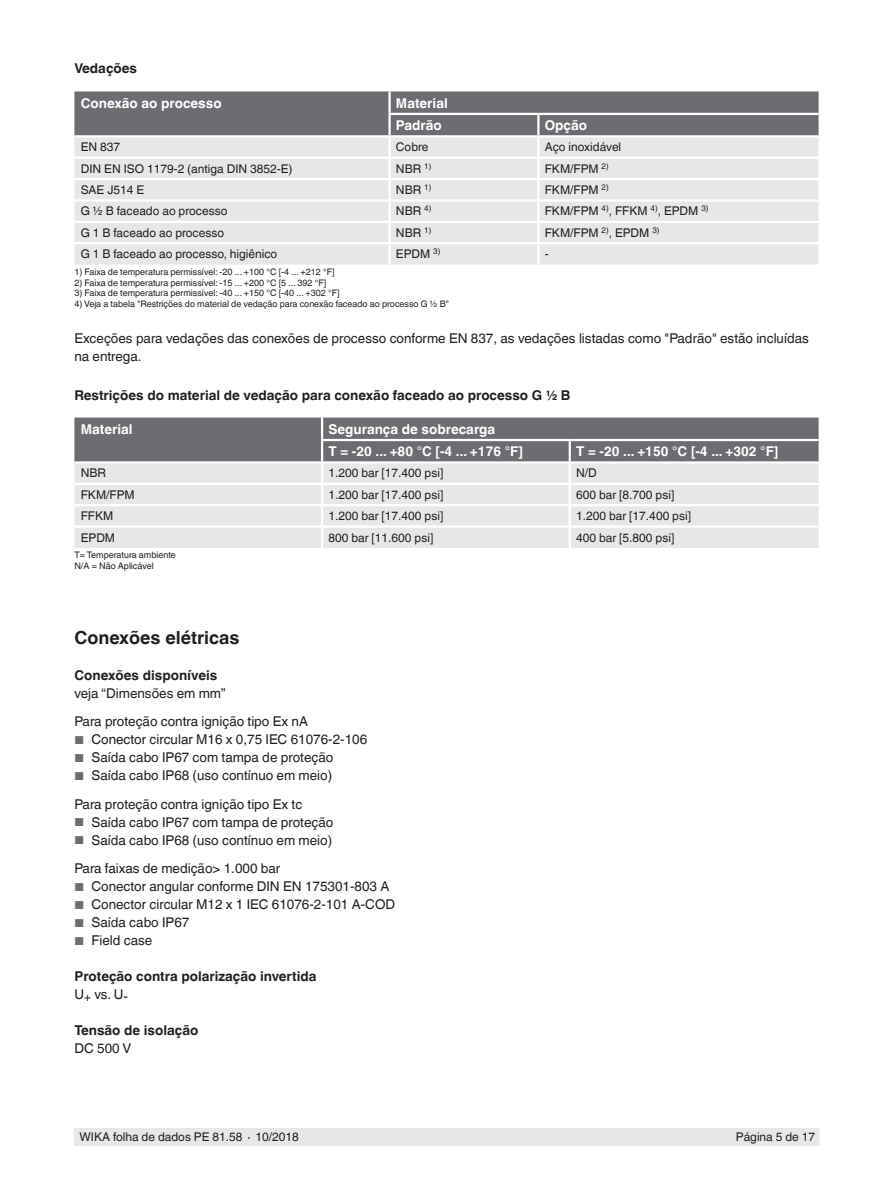
<style>
.page{position:relative;width:893px;height:1188px;background:#fff}
.page>*{position:absolute;margin:0;border:0;box-sizing:border-box;transform-origin:0 0}
.t1{font:700 18px "Helvetica World";color:#231f20}
.t2{font:13.5px/28.5px "Helvetica World";color:#231f20}
.t3{font:700 13.5px/18px "Helvetica World";color:#231f20}
.t4{font:700 13.5px/22.5px "Helvetica World";color:#fff}
.t5{font:12px "Helvetica World";color:#231f20}
.t6{font:9px/10.5px "Helvetica World";color:#231f20}
.s1{font-size:11.55px;color:#6c6d70}
.s2{font-weight:400}
</style>
<div class="page">
<div style="left:75px;top:1128px;width:744px;height:17px;background:#e6e7e9"></div>
<div style="left:74px;top:91px;width:744px;height:44px;background:#6c6d70"></div>
<div style="left:74px;top:137px;width:744px;height:128px;background:#e6e7e9"></div>
<hr style="left:388px;top:91px;width:3px;height:22px;background:#fff">
<hr style="left:388px;top:113px;width:150px;height:2px;background:#fff">
<hr style="left:388px;top:115px;width:3px;height:20px;background:#fff">
<hr style="left:538px;top:113px;width:280px;height:2px;background:#fff">
<hr style="left:537px;top:115px;width:2px;height:20px;background:#fff">
<hr style="left:388px;top:137px;width:3px;height:20px;background:#fff">
<hr style="left:537px;top:137px;width:2px;height:20px;background:#fff">
<hr style="left:74px;top:157px;width:316px;height:2px;background:#fff">
<hr style="left:390px;top:157px;width:148px;height:2px;background:#fff">
<hr style="left:388px;top:159px;width:3px;height:19px;background:#fff">
<hr style="left:538px;top:157px;width:280px;height:2px;background:#fff">
<hr style="left:74px;top:178px;width:316px;height:2px;background:#fff">
<hr style="left:390px;top:178px;width:148px;height:2px;background:#fff">
<hr style="left:388px;top:180px;width:3px;height:19px;background:#fff">
<hr style="left:538px;top:178px;width:280px;height:2px;background:#fff">
<hr style="left:74px;top:199px;width:316px;height:3px;background:#fff">
<hr style="left:390px;top:199px;width:148px;height:3px;background:#fff">
<hr style="left:388px;top:202px;width:3px;height:19px;background:#fff">
<hr style="left:538px;top:199px;width:280px;height:3px;background:#fff">
<hr style="left:74px;top:221px;width:316px;height:2px;background:#fff">
<hr style="left:390px;top:221px;width:148px;height:2px;background:#fff">
<hr style="left:388px;top:223px;width:3px;height:19px;background:#fff">
<hr style="left:538px;top:221px;width:280px;height:2px;background:#fff">
<svg style="left:537px;top:159px;width:2px;height:83px"></svg>
<hr style="left:74px;top:242px;width:316px;height:2px;background:#fff">
<hr style="left:390px;top:242px;width:148px;height:2px;background:#fff">
<hr style="left:388px;top:244px;width:3px;height:21px;background:#fff">
<hr style="left:538px;top:242px;width:280px;height:2px;background:#fff">
<hr style="left:537px;top:244px;width:2px;height:21px;background:#fff">
<div style="left:74px;top:528px;width:745px;height:20px;background:#e6e7e9"></div>
<svg style="left:74px;top:418px;width:745px;height:107px;background:#b8b9bb"></svg>
<hr style="left:321px;top:528px;width:2px;height:20px;background:#fff">
<hr style="left:569px;top:528px;width:2px;height:20px;background:#fff">
<p class="t3" style="left:74px;top:60px;width:64px">Vedações</p>
<p class="t4" style="left:81px;top:92px;width:142px">Conexão ao processo</p>
<p class="t4" style="left:396px;top:92px;width:53px">Material<br>Padrão</p>
<p class="t4" style="left:545px;top:114px;width:44px">Opção</p>
<p class="t5" style="left:81px;top:140px;width:41px">EN 837</p>
<p class="t5" style="left:396px;top:140px;width:34px">Cobre</p>
<p class="t5" style="left:545px;top:140px;width:78px">Aço inoxidável</p>
<p class="t5" style="left:81px;top:162px;width:213px">DIN EN ISO 1179-2 (antiga DIN 3852-E)</p>
<p class="t5" style="left:396px;top:162px;width:37px">NBR <sup>1)</sup></p>
<p class="t5" style="left:545px;top:162px;width:65px">FKM/FPM <sup>2)</sup></p>
<p class="t5" style="left:81px;top:183px;width:65px">SAE J514 E</p>
<p class="t5" style="left:396px;top:183px;width:37px">NBR <sup>1)</sup></p>
<p class="t5" style="left:545px;top:183px;width:65px">FKM/FPM <sup>2)</sup></p>
<p class="t5" style="left:81px;top:204px;width:148px">G ½ B faceado ao processo</p>
<p class="t5" style="left:396px;top:204px;width:37px">NBR <sup>4)</sup></p>
<p class="t5" style="left:545px;top:204px;width:165px">FKM/FPM <sup>4)</sup>, FFKM <sup>4)</sup>, EPDM <sup>3)</sup></p>
<p class="t5" style="left:81px;top:226px;width:145px">G 1 B faceado ao processo</p>
<p class="t5" style="left:396px;top:226px;width:37px">NBR <sup>1)</sup></p>
<p class="t5" style="left:545px;top:226px;width:116px">FKM/FPM <sup>2)</sup>, EPDM <sup>3)</sup></p>
<p class="t5" style="left:81px;top:247px;width:198px">G 1 B faceado ao processo, higiênico</p>
<p class="t5" style="left:396px;top:247px;width:46px">EPDM <sup>3)</sup></p>
<p class="t5" style="left:545px;top:247px;width:5px">-</p>
<p class="t6" style="left:74px;top:267px;width:262px">1) Faixa de temperatura permissível: -20 ... +100 °C [-4 ... +212 °F]</p>
<p class="t6" style="left:74px;top:277px;width:253px">2) Faixa de temperatura permissível: -15 ... +200 °C [5 ... 392 °F]</p>
<p class="t6" style="left:74px;top:288px;width:267px">3) Faixa de temperatura permissível: -40 ... +150 °C [-40 ... +302 °F]</p>
<p class="t6" style="left:74px;top:298px;width:376px">4) Veja a tabela "Restrições do material de vedação para conexão faceado ao processo G ½ B"</p>
<p class="t2" style="left:74px;top:329px;width:736px;line-height:18px">Exceções para vedações das conexões de processo conforme EN 837, as vedações listadas como "Padrão" estão incluídas na entrega.</p>
<p class="t3" style="left:74px;top:386px;width:497px">Restrições do material de vedação para conexão faceado ao processo G ½ B</p>
<p class="t4" style="left:81px;top:418px;width:53px">Material</p>
<p class="t4" style="left:328px;top:418px;width:196px">Segurança de sobrecarga<br>T = -20 ... +80 °C [-4 ... +176 °F]</p>
<p class="t4" style="left:576px;top:440px;width:204px">T = -20 ... +150 °C [-4 ... +302 °F]</p>
<p class="t5" style="left:81px;top:466px;width:27px">NBR</p>
<p class="t5" style="left:328px;top:466px;width:116px">1.200 bar [17.400 psi]</p>
<p class="t5" style="left:576px;top:466px;width:22px">N/D</p>
<p class="t5" style="left:81px;top:488px;width:55px">FKM/FPM</p>
<p class="t5" style="left:328px;top:488px;width:116px">1.200 bar [17.400 psi]</p>
<p class="t5" style="left:576px;top:488px;width:100px">600 bar [8.700 psi]</p>
<p class="t5" style="left:81px;top:509px;width:34px">FFKM</p>
<p class="t5" style="left:328px;top:509px;width:116px">1.200 bar [17.400 psi]</p>
<p class="t5" style="left:576px;top:509px;width:116px">1.200 bar [17.400 psi]</p>
<p class="t5" style="left:81px;top:530px;width:36px">EPDM</p>
<p class="t5" style="left:328px;top:530px;width:106px">800 bar [11.600 psi]</p>
<p class="t5" style="left:576px;top:530px;width:100px">400 bar [5.800 psi]</p>
<p class="t6" style="left:74px;top:550px;width:103px">T= Temperatura ambiente<br>N/A = Não Aplicável</p>
<h1 class="t1" style="left:74px;top:627px;width:167px">Conexões elétricas</h1>
<p class="t3" style="left:74px;top:666px;width:145px">Conexões disponíveis</p>
<p class="t2" style="left:74px;top:679px;width:235px">veja “Dimensões em mm”<br>Para proteção contra ignição tipo Ex nA</p>
<p class="t2" style="left:74px;top:726px;width:294px"><span class="s1">■</span> Conector circular M16 x 0,75 IEC 61076-2-106</p>
<p class="t2" style="left:74px;top:744px;width:260px"><span class="s1">■</span> Saída cabo IP67 com tampa de proteção</p>
<p class="t2" style="left:74px;top:762px;width:259px"><span class="s1">■</span> Saída cabo IP68 (uso contínuo em meio)<br>Para proteção contra ignição tipo Ex tc</p>
<p class="t2" style="left:74px;top:808px;width:260px"><span class="s1">■</span> Saída cabo IP67 com tampa de proteção</p>
<p class="t2" style="left:74px;top:826px;width:259px"><span class="s1">■</span> Saída cabo IP68 (uso contínuo em meio)<br>Para faixas de medição&gt; 1.000 bar</p>
<p class="t2" style="left:74px;top:873px;width:316px"><span class="s1">■</span> Conector angular conforme DIN EN 175301-803 A</p>
<p class="t2" style="left:74px;top:891px;width:322px"><span class="s1">■</span> Conector circular M12 x 1 IEC 61076-2-101 A-COD</p>
<p class="t2" style="left:74px;top:909px;width:116px"><span class="s1">■</span> Saída cabo IP67</p>
<p class="t2" style="left:74px;top:927px;width:80px"><span class="s1">■</span> Field case</p>
<p class="t3" style="left:74px;top:968px;width:244px">Proteção contra polarização invertida<br><span class="s2">U</span><sub>+</sub> <span class="s2">vs. U-</span></p>
<p class="t3" style="left:74px;top:1022px;width:126px">Tensão de isolação</p>
<p class="t2" style="left:74px;top:1035px;width:58px">DC 500 V</p>
<p class="t5" style="left:80px;top:1130px;width:221px">WIKA folha de dados PE 81.58 ∙ 10/2018</p>
<p class="t5" style="left:736px;top:1130px;width:81px">Página 5 de 17</p>
</div>
